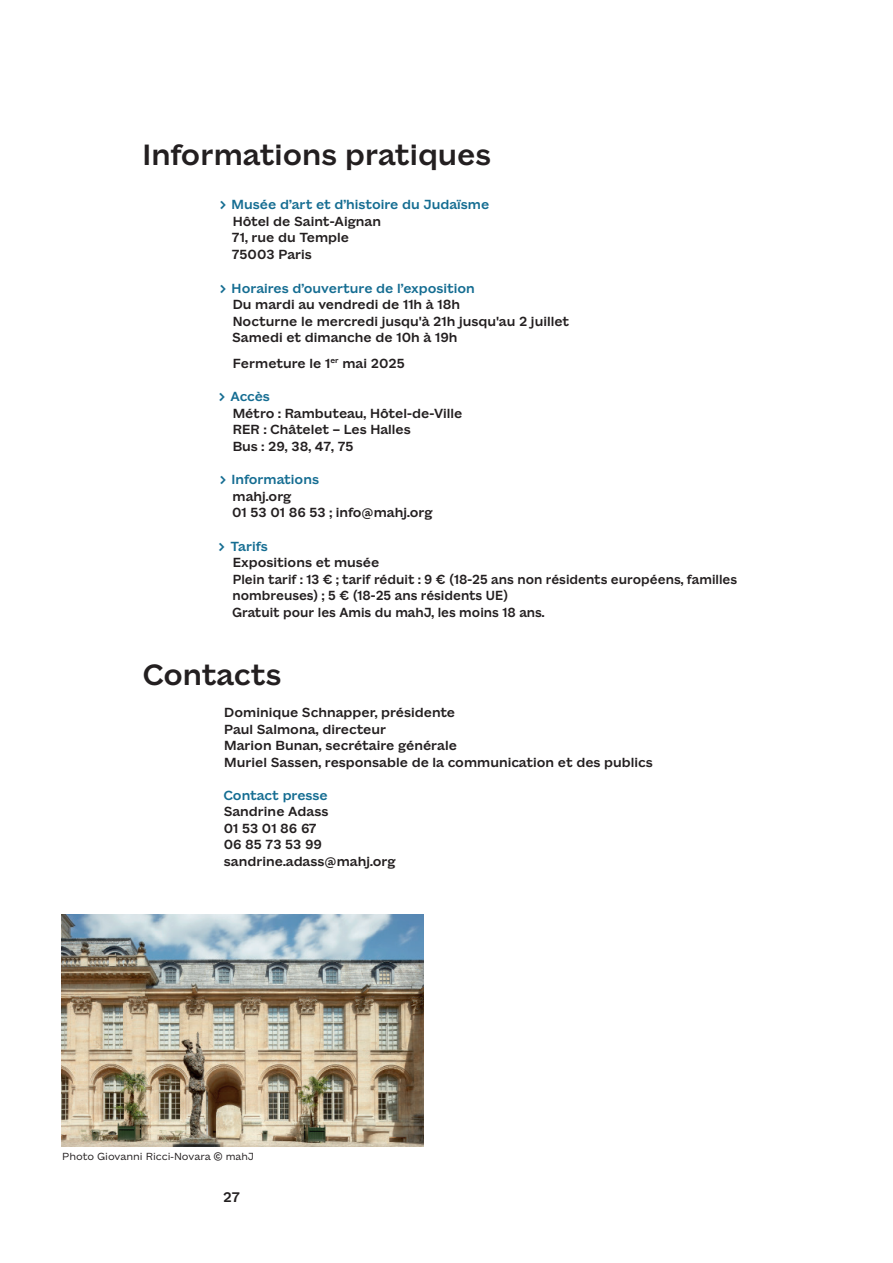
<style>
.page{position:relative;width:893px;height:1263px;background:#fff}
.page>*{position:absolute;margin:0;border:0;box-sizing:border-box;transform-origin:0 0}
.t1{font:500 30px "Mahj";color:#231f20}
.t2{font:500 14.25px "Mahj";color:#231f20}
.t3{font:500 13.5px/16.5px "Mahj";color:#231f20}
.t4{font:500 13.5px "Mahj";color:#156d92}
.t5{font:10.5px "Mahj";color:#231f20}
.s1{font-weight:500}
</style>
<div class="page">
<img style="left:62px;top:914px;width:362px;height:232px">
<h1 class="t1" style="left:143px;top:128px;width:350px">Informations pratiques</h1>
<p class="t4" style="left:219px;top:193px;width:272px">▷ Musée d’art et d’histoire du Judaïsme</p>
<p class="t3" style="left:232px;top:212px;width:151px">Hôtel de Saint-Aignan<br>71, rue du Temple<br>75003 Paris</p>
<p class="t4" style="left:219px;top:276px;width:257px">▷ Horaires d’ouverture de l’exposition</p>
<p class="t3" style="left:232px;top:295px;width:338px">Du mardi au vendredi de 11h à 18h<br>Nocturne le mercredi jusqu'à 21h jusqu'au 2 juillet<br>Samedi et dimanche de 10h à 19h</p>
<p class="t3" style="left:233px;top:353px;width:173px">Fermeture le 1<sup>er</sup> mai 2025</p>
<p class="t4" style="left:218px;top:384px;width:53px">▷ Accès</p>
<p class="t3" style="left:233px;top:403px;width:231px">Métro : Rambuteau, Hôtel-de-Ville<br>RER : Châtelet – Les Halles<br>Bus : 29, 38, 47, 75</p>
<p class="t4" style="left:219px;top:467px;width:101px">▷ Informations</p>
<p class="t3" style="left:232px;top:486px;width:202px">mahj.org<br>01 53 01 86 53 ; info@mahj.org</p>
<p class="t4" style="left:218px;top:534px;width:51px">▷ Tarifs</p>
<p class="t3" style="left:232px;top:553px;width:507px">Expositions et musée<br>Plein tarif : 13 € ; tarif réduit : 9 € (18-25 ans non résidents européens, familles nombreuses) ; 5 € (18-25 ans résidents UE)<br>Gratuit pour les Amis du mahJ, les moins 18 ans.</p>
<h1 class="t1" style="left:142px;top:648px;width:140px">Contacts</h1>
<p class="t3" style="left:224px;top:703px;width:430px">Dominique Schnapper, présidente<br>Paul Salmona, directeur<br>Marion Bunan, secrétaire générale<br>Muriel Sassen, responsable de la communication et des publics</p>
<p class="t4" style="left:224px;top:783px;width:106px">Contact presse</p>
<p class="t3" style="left:224px;top:802px;width:173px">Sandrine Adass<br>01 53 01 86 67<br>06 85 73 53 99 sandrine.adass@mahj.org</p>
<p class="t5" style="left:62px;top:1147px;width:194px">Photo Giovanni Ricci-Novara <span class="s1">©</span> mahJ</p>
<p class="t2" style="left:223px;top:1185px;width:18px">27</p>
</div>
